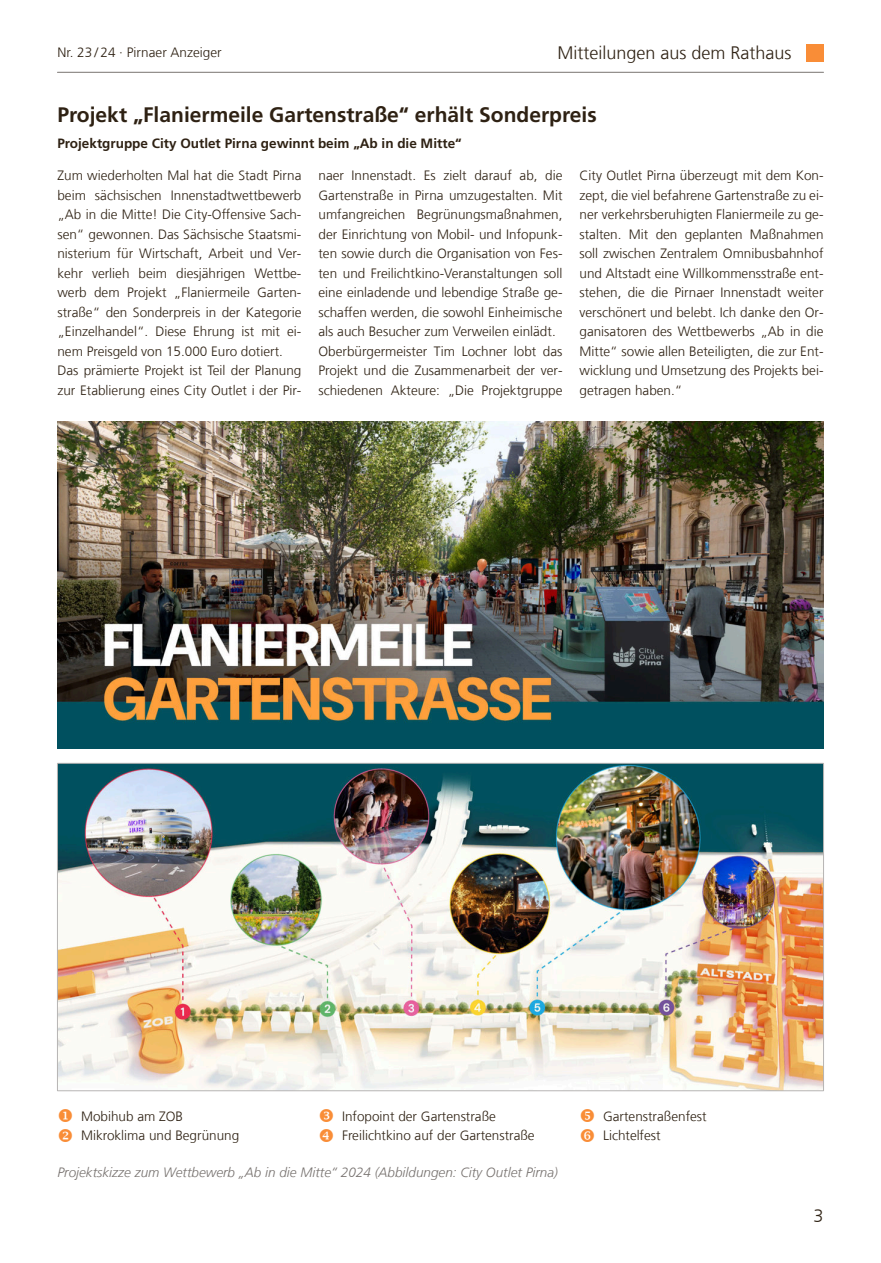
<style>
.page{position:relative;width:881px;height:1263px;background:#fff}
.page>*{position:absolute;margin:0;border:0;box-sizing:border-box;transform-origin:0 0}
.t1{font:700 21px "Frutiger LT Com";color:#2e2113}
.t2{font:300 18px "Frutiger LT Com";color:#2e2113}
.t3{font:300 13.5px/19.5px "Frutiger LT Com";color:#2e2113}
.t4{font:italic 300 13.5px "Frutiger LT Com";color:#787370}
.t5{font:700 13.5px "Frutiger LT Com";color:#2e2113}
.s1{color:#f98d37}
</style>
<div class="page">
<hr style="left:57px;top:72px;width:766px;height:1px;background:#787370">
<div style="left:806px;top:45px;width:17px;height:17px;background:#f98d37"></div>
<img style="left:59px;top:765px;width:762px;height:324px">
<img style="left:57px;top:421px;width:766px;height:327px">
<p class="t3" style="left:57px;top:44px;width:166px">Nr. 23 / 24 · Pirnaer Anzeiger</p>
<h2 class="t2" style="left:557px;top:46px;width:236px">Mitteilungen aus dem Rathaus</h2>
<h1 class="t1" style="left:57px;top:106px;width:540px">Projekt „Flaniermeile Gartenstraße“ erhält Sonderpreis</h1>
<p class="t5" style="left:57px;top:138px;width:405px">Projektgruppe City Outlet Pirna gewinnt beim „Ab in die Mitte“</p>
<p class="t3" style="left:57px;top:167px;width:245px">Zum wiederholten Mal hat die Stadt Pirna beim sächsischen Innenstadtwettbewerb „Ab in die Mitte! Die City-Offensive Sach&shy;sen“ gewonnen. Das Sächsische Staatsmi&shy;nisterium für Wirtschaft, Arbeit und Ver&shy;kehr verlieh beim diesjährigen Wettbe&shy;werb dem Projekt „Flaniermeile Garten&shy;straße“ den Sonderpreis in der Kategorie „Einzelhandel“. Diese Ehrung ist mit ei&shy;nem Preisgeld von 15.000 Euro dotiert.<br>Das prämierte Projekt ist Teil der Planung zur Etablierung eines City Outlet i der Pir-</p>
<p class="t3" style="left:318px;top:167px;width:245px">naer Innenstadt. Es zielt darauf ab, die Gartenstraße in Pirna umzugestalten. Mit umfangreichen Begrünungsmaßnahmen, der Einrichtung von Mobil- und Infopunk&shy;ten sowie durch die Organisation von Fes&shy;ten und Freilichtkino-Veranstaltungen soll eine einladende und lebendige Straße ge&shy;schaffen werden, die sowohl Einheimische als auch Besucher zum Verweilen einlädt.<br>Oberbürgermeister Tim Lochner lobt das Projekt und die Zusammenarbeit der ver&shy;schiedenen Akteure: „Die Projektgruppe</p>
<p class="t3" style="left:579px;top:167px;width:245px;text-align:justify">City Outlet Pirna überzeugt mit dem Kon&shy;zept, die viel befahrene Gartenstraße zu ei&shy;ner verkehrsberuhigten Flaniermeile zu ge&shy;stalten. Mit den geplanten Maßnahmen soll zwischen Zentralem Omnibusbahnhof und Altstadt eine Willkommensstraße ent&shy;stehen, die die Pirnaer Innenstadt weiter verschönert und belebt. Ich danke den Or&shy;ganisatoren des Wettbewerbs „Ab in die Mitte“ sowie allen Beteiligten, die zur Ent&shy;wicklung und Umsetzung des Projekts bei&shy;getragen haben.“</p>
<p class="t3" style="left:57px;top:1108px;width:127px"><span class="s1">❶</span> Mobihub am ZOB</p>
<p class="t3" style="left:318px;top:1108px;width:179px"><span class="s1">❸</span> Infopoint der Gartenstraße</p>
<p class="t3" style="left:579px;top:1108px;width:129px"><span class="s1">❺</span> Gartenstraßenfest</p>
<p class="t3" style="left:57px;top:1127px;width:183px"><span class="s1">❷</span> Mikroklima und Begrünung</p>
<p class="t3" style="left:318px;top:1127px;width:218px"><span class="s1">❹</span> Freilichtkino auf der Gartenstraße</p>
<p class="t3" style="left:579px;top:1127px;width:83px"><span class="s1">❻</span> Lichtelfest</p>
<p class="t4" style="left:57px;top:1167px;width:502px">Projektskizze zum Wettbewerb „Ab in die Mitte“ 2024 (Abbildungen: City Outlet Pirna)</p>
<h2 class="t2" style="left:813px;top:1209px;width:12px">3</h2>
</div>
